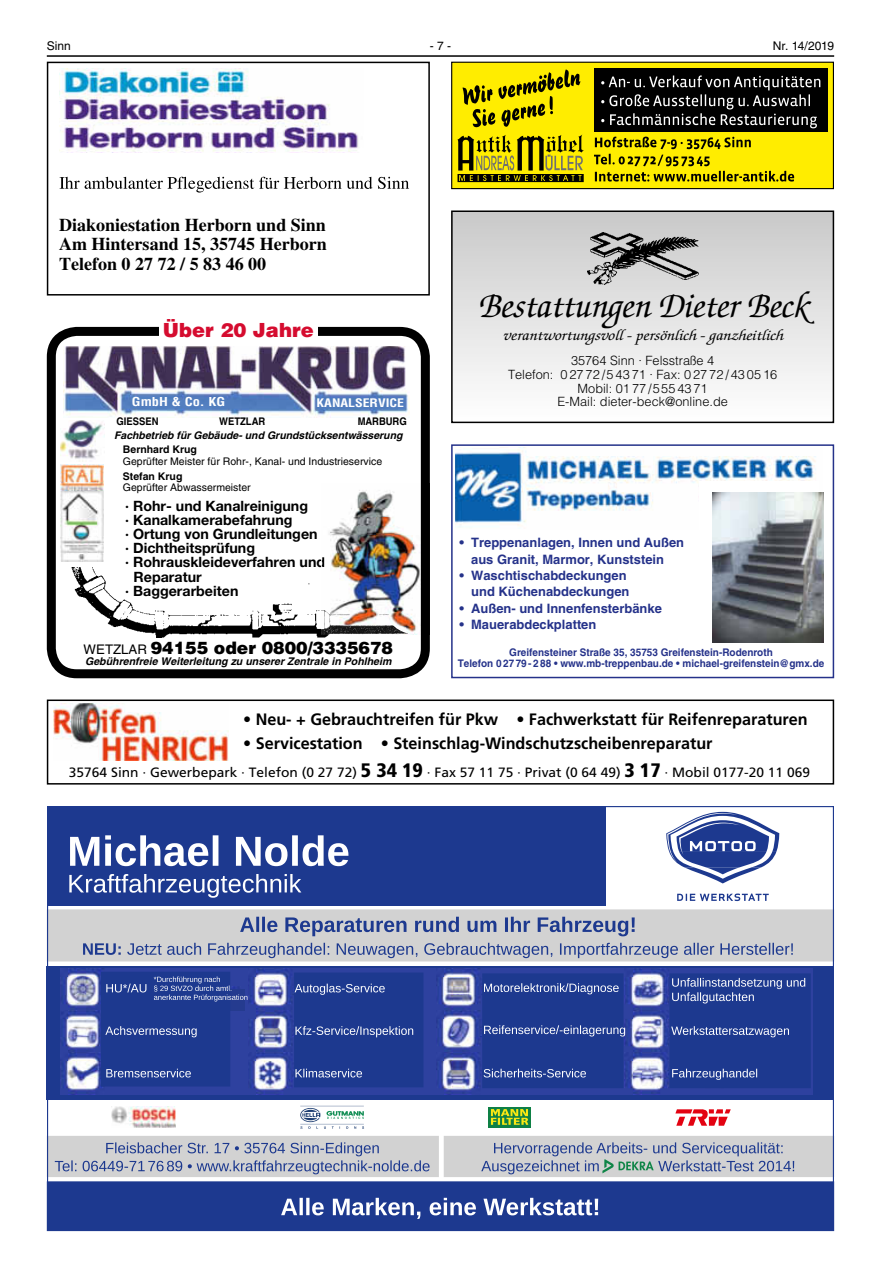
<style>
.page{position:relative;width:881px;height:1263px;background:#fff}
.page>*{position:absolute;margin:0;border:0;box-sizing:border-box;transform-origin:0 0}
.t1{font:italic 500 36px "Zapf Chancery LT";color:#000}
.t2{font:900 19.5px "Helvetica LT";color:#d50c2f}
.t3{font:700 18px/19.5px "Times LT";color:#000;text-align:justify}
.t4{font:900 17.25px "Helvetica LT";color:#000}
.t5{font:700 16.5px "Frutiger LT";color:#000}
.t6{font:italic 500 15px "Zapf Chancery LT";color:#000;scale:1.15 1}
.t7{font:700 14.25px "Helvetica Neue LT";color:#000}
.t8{font:13.5px "Frutiger LT";color:#000}
.t9{font:700 12.9px/16.4px "Helvetica LT";color:#25328a}
.t10{font:300 12.75px/13.8px "Helvetica LT";color:#000;text-align:center}
.t11{font:12px "Helvetica LT";color:#000}
.t12{font:700 condensed 12px "Helvetica LT";color:#fff;scale:1.2 1}
.t13{font:700 condensed 11.55px "Helvetica LT";color:#fff;scale:1.2 1}
.t14{font:italic 700 10.65px "Helvetica LT";color:#000}
.t15{font:700 10.5px/11.4px "Helvetica LT";color:#25328a;text-align:center;scale:.95 1}
.t16{font:10.5px "Helvetica LT";color:#000}
.t17{font:italic 700 10.5px "Helvetica LT";color:#000}
.t18{font:700 10.5px "Helvetica LT";color:#000}
.t19{font:700 10.5px "Helvetica LT";color:#000;scale:.9 1}
.s1{font-weight:400;font-size:13.2px}
.s2{font-weight:900;font-stretch:condensed;font-size:19.5px}
</style>
<div class="page">
<hr style="left:47px;top:55px;width:786px;height:2px;background:#000">
<div style="left:451px;top:62px;width:382px;height:127px;background:#ffed00"></div>
<div style="left:451px;top:62px;width:382px;height:127px;border:1px solid #000"></div>
<div style="left:593px;top:68px;width:234px;height:64px;background:#000"></div>
<svg style="left:457px;top:69px;width:363px;height:113px"></svg>
<svg style="left:49px;top:909px;width:782px;height:251px;background:#bcc0cd"></svg>
<svg style="left:49px;top:1160px;width:782px;height:69px;background:#41589e"></svg>
<svg style="left:83px;top:943px;width:709px;height:213px"></svg>
<svg style="left:240px;top:917px;width:394px;height:19px;background:#9ba4bd"></svg>
<img style="left:111px;top:1107px;width:43px;height:20px">
<div style="left:488px;top:1107px;width:42px;height:20px;background:#0e8045"></div>
<svg style="left:490px;top:1109px;width:38px;height:16px"></svg>
<svg style="left:675px;top:1109px;width:55px;height:17px"></svg>
<div style="left:47px;top:806px;width:558px;height:99px;background:#1d398f"></div>
<svg style="left:69px;top:812px;width:537px;height:86px"></svg>
<svg style="left:666px;top:812px;width:113px;height:89px"></svg>
<svg style="left:281px;top:1198px;width:317px;height:21px"></svg>
<img style="left:60px;top:968px;width:752px;height:126px">
<svg style="left:101px;top:972px;width:709px;height:116px;background:#4055a1"></svg>
<svg style="left:443px;top:983px;width:182px;height:94px;background:#3d549e"></svg>
<svg style="left:671px;top:978px;width:134px;height:25px;background:#435aa1"></svg>
<svg style="left:671px;top:1026px;width:117px;height:54px;background:#304a98"></svg>
<svg style="left:481px;top:1142px;width:312px;height:32px;background:#aeb5c3"></svg>
<svg style="left:154px;top:977px;width:289px;height:201px"></svg>
<svg style="left:105px;top:976px;width:142px;height:101px;background:#2d4697"></svg>
<div style="left:47px;top:699px;width:786px;height:85px;border:2px solid #000"></div>
<img style="left:53px;top:704px;width:175px;height:57px">
<div style="left:47px;top:327px;width:382px;height:351px;border:9px solid #000;border-radius:26px"></div>
<img style="left:64px;top:346px;width:345px;height:71px">
<img style="left:60px;top:421px;width:44px;height:40px">
<img style="left:71px;top:568px;width:341px;height:70px">
<img style="left:60px;top:464px;width:43px;height:97px">
<div style="left:159px;top:317px;width:158px;height:28px;background:#fff"></div>
<img style="left:321px;top:484px;width:99px;height:128px">
<svg style="left:420px;top:484px;width:9px;height:150px"></svg>
<img style="left:321px;top:610px;width:67px;height:24px">
<img style="left:349px;top:610px;width:68px;height:13px">
<img style="left:388px;top:612px;width:32px;height:22px">
<img style="left:59px;top:68px;width:299px;height:85px">
<svg style="left:59px;top:177px;width:350px;height:16px"></svg>
<div style="left:47px;top:62px;width:382px;height:234px;border:2px solid #000"></div>
<div style="left:451px;top:444px;width:382px;height:234px;border:2px solid #25328a"></div>
<img style="left:455px;top:447px;width:367px;height:80px">
<div style="left:698px;top:481px;width:119px;height:51px;background:#fff"></div>
<img style="left:712px;top:493px;width:111px;height:149px">
<div style="left:451px;top:211px;width:382px;height:211px;background:linear-gradient(to bottom,#c9c9c9,#fff)"></div>
<div style="left:451px;top:210px;width:382px;height:213px;border:2px solid #000"></div>
<img style="left:587px;top:232px;width:111px;height:61px">
<p class="t11" style="left:47px;top:41px;width:26px">Sinn</p>
<p class="t11" style="left:429px;top:41px;width:23px">-7-</p>
<p class="t11" style="left:772px;top:41px;width:63px">Nr. 14/2019</p>
<h3 class="t3" style="left:59px;top:215px;width:269px">Diakoniestation Herborn und Sinn Am Hintersand 15, 35745 Herborn Telefon 0 27 72 / 5 83 46 00</h3>
<h2 class="t2" style="left:163px;top:317px;width:152px">Über 20 Jahre</h2>
<p class="t12" style="left:132px;top:394px;width:79px">GmbH &amp; Co. KG</p>
<p class="t13" style="left:316px;top:395px;width:74px">KANALSERVICE</p>
<p class="t19" style="left:117px;top:417px;width:48px">GIESSEN</p>
<p class="t19" style="left:219px;top:417px;width:53px">WETZLAR</p>
<p class="t19" style="left:357px;top:417px;width:56px">MARBURG</p>
<p class="t18" style="left:123px;top:445px;width:76px">Bernhard Krug</p>
<p class="t16" style="left:123px;top:457px;width:261px">Geprüfter Meister für Rohr-, Kanal- und Industrieservice</p>
<p class="t18" style="left:123px;top:472px;width:61px">Stefan Krug</p>
<p class="t16" style="left:123px;top:484px;width:129px">Geprüfter Abwassermeister</p>
<p class="t17" style="left:114px;top:429px;width:290px">Fachbetrieb für Gebäude- und Grundstücksentwässerung</p>
<p class="t7" style="left:125px;top:497px;width:184px">· Rohr- und Kanalreinigung</p>
<p class="t7" style="left:125px;top:511px;width:169px">· Kanalkamerabefahrung</p>
<p class="t7" style="left:125px;top:525px;width:194px">· Ortung von Grundleitungen</p>
<p class="t7" style="left:125px;top:539px;width:131px">· Dichtheitsprüfung</p>
<p class="t7" style="left:125px;top:553px;width:201px">· Rohrauskleideverfahren und</p>
<p class="t7" style="left:134px;top:568px;width:69px">Reparatur</p>
<p class="t7" style="left:125px;top:582px;width:115px">· Baggerarbeiten</p>
<h3 class="t4" style="left:84px;top:636px;width:311px"><span class="s1">WETZLAR</span> 94155 oder 0800/3335678</h3>
<p class="t14" style="left:85px;top:655px;width:308px">Gebührenfreie Weiterleitung zu unserer Zentrale in Pohlheim</p>
<h1 class="t1" style="left:477px;top:287px;width:331px">Bestattungen Dieter Beck</h1>
<p class="t6" style="left:502px;top:327px;width:245px">verantwortungsvoll - persönlich - ganzheitlich</p>
<p class="t10" style="left:508px;top:353px;width:270px">35764 Sinn · Felsstraße 4<br>Telefon: 02772/54371 · Fax: 02772/430516<br>Mobil: 01 77 /5554371<br>E-Mail: dieter-beck@online.de</p>
<p class="t9" style="left:471px;top:535px;width:214px;text-indent:-12px">• Treppenanlagen, Innen und Außen aus Granit, Marmor, Kunststein</p>
<p class="t9" style="left:459px;top:567px;width:171px;text-align:right">• Waschtischabdeckungen und Küchenabdeckungen</p>
<p class="t9" style="left:459px;top:600px;width:204px">• Außen- und Innenfensterbänke</p>
<p class="t9" style="left:459px;top:616px;width:138px">• Mauerabdeckplatten</p>
<p class="t15" style="left:457px;top:647px;width:387px">Greifensteiner Straße 35, 35753 Greifenstein-Rodenroth<br>Telefon 02779-2 88 • www.mb-treppenbau.de • michael-greifenstein@gmx.de</p>
<p class="t5" style="left:243px;top:709px;width:566px">• Neu- + Gebrauchtreifen für Pkw • Fachwerkstatt für Reifenreparaturen</p>
<p class="t5" style="left:243px;top:733px;width:470px">• Servicestation • Steinschlag-Windschutzscheibenreparatur</p>
<p class="t8" style="left:69px;top:765px;width:742px">35764 Sinn · Gewerbepark · Telefon (0 27 72) <span class="s2">5 34 19</span> · Fax 57 11 75 · Privat (0 64 49) <span class="s2">3 17</span> · Mobil 0177-20 11 069</p>
</div>
